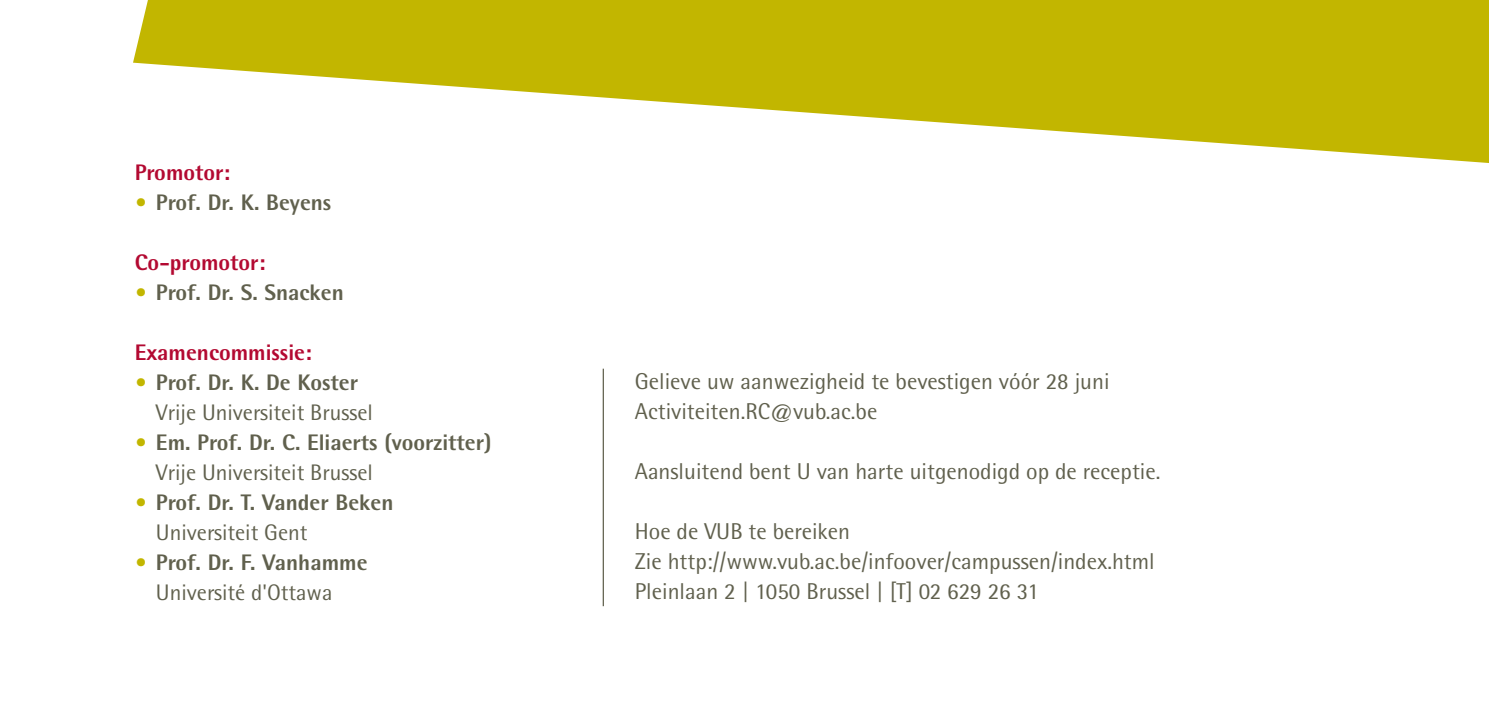
<style>
.page{position:relative;width:1489px;height:709px;background:#fff}
.page>*{position:absolute;margin:0;border:0;box-sizing:border-box;transform-origin:0 0}
.t1{font:23px/30px "Rotis Semi Sans";color:#60604d}
.t2{font:800 22.5px/30px "Rotis Semi Sans";color:#60604d}
.t3{font:22.5px/30px "Rotis Semi Sans";color:#60604d}
.t4{font:800 22.5px "Rotis Semi Sans";color:#b30931}
.s1{color:#c2b600}
.s2{font-weight:800;color:#c2b600}
.s3{font-weight:800}
.s4{font-weight:400}
</style>
<div class="page">
<svg style="left:133px;top:0;width:1355px;height:163px;fill:#c2b600"></svg>
<hr style="left:602px;top:369px;width:2px;height:237px;background:#60604d">
<p class="t4" style="left:135px;top:158px;width:97px">Promotor:</p>
<p class="t2" style="left:135px;top:187px;width:198px"><span class="s1">•</span> Prof. Dr. K. Beyens</p>
<p class="t4" style="left:135px;top:248px;width:132px">Co-promotor:</p>
<p class="t2" style="left:135px;top:277px;width:211px"><span class="s1">•</span> Prof. Dr. S. Snacken</p>
<p class="t4" style="left:135px;top:338px;width:178px">Examencommissie:</p>
<p class="t3" style="left:156px;top:367px;width:218px;text-indent:-21px"><span class="s2">•</span> <span class="s3">Prof. Dr. K. De Koster<br></span>Vrije Universiteit Brussel</p>
<p class="t2" style="left:156px;top:427px;width:337px;text-indent:-21px"><span class="s1">•</span> Em. Prof. Dr. C. Eliaerts (voorzitter)<br><span class="s4">Vrije Universiteit Brussel</span></p>
<p class="t2" style="left:156px;top:487px;width:239px;text-indent:-21px"><span class="s1">•</span> Prof. Dr. T. Vander Beken<br><span class="s4">Universiteit Gent</span></p>
<p class="t2" style="left:156px;top:547px;width:213px;text-indent:-21px"><span class="s1">•</span> Prof. Dr. F. Vanhamme<br><span class="s4">Université d'Ottawa</span></p>
<p class="t1" style="left:634px;top:366px;width:476px">Gelieve uw aanwezigheid te bevestigen vóór 28 juni<br>Activiteiten.RC@vub.ac.be</p>
<p class="t1" style="left:634px;top:456px;width:527px">Aansluitend bent U van harte uitgenodigd op de receptie.</p>
<p class="t1" style="left:634px;top:516px;width:521px">Hoe de VUB te bereiken<br>Zie http://www.vub.ac.be/infoover/campussen/index.html<br>Pleinlaan 2 | 1050 Brussel | [T] 02 629 26 31</p>
</div>
